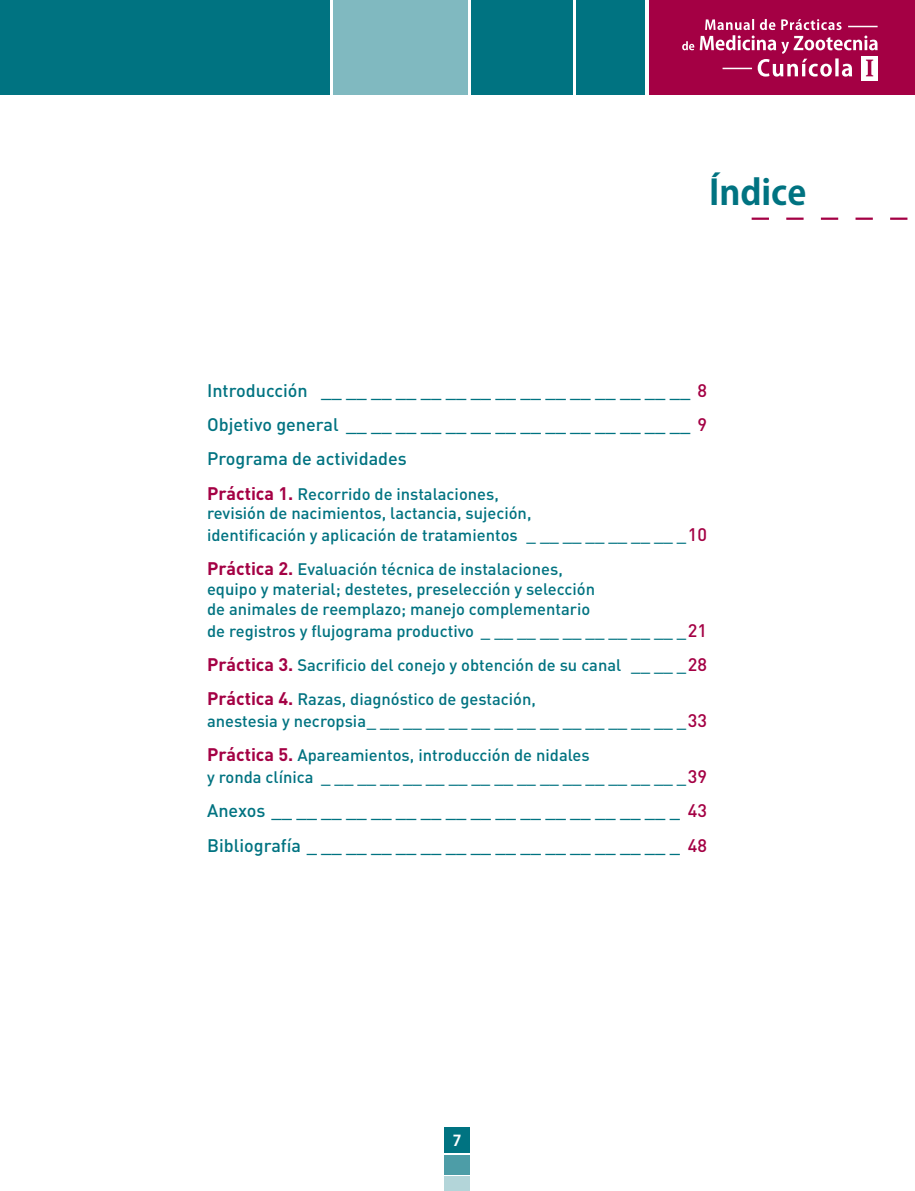
<style>
.page{position:relative;width:915px;height:1191px;background:#fff}
.page>*{position:absolute;margin:0;border:0;box-sizing:border-box;transform-origin:0 0}
.t1{font:700 34.5px "Koz Go Pro";color:#007381}
.t2{font:500 18px/34.3px "DIN Pro";color:#007381;text-align:justify}
.t3{font:500 18px "DIN Pro";color:#a40044}
.t4{font:500 16.5px/19.8px "DIN Pro";color:#007381}
.t5{font:700 15px "Koz Go Pro";color:#fff}
.s1{color:#a40044}
.s2{font-weight:700;font-size:18px;color:#a40044}
.s3{font-size:18px;color:#a40044}
</style>
<div class="page">
<div style="left:0;top:0;width:330px;height:95px;background:#007381"></div>
<div style="left:471px;top:0;width:101px;height:95px;background:#007381"></div>
<div style="left:333px;top:0;width:134px;height:95px;background:#80b9c0"></div>
<div style="left:649px;top:0;width:265px;height:95px;background:#a40044"></div>
<div style="left:576px;top:0;width:69px;height:95px;background:#007381"></div>
<div style="left:444px;top:1127px;width:26px;height:26px;background:#007381"></div>
<div style="left:444px;top:1154px;width:26px;height:20px;background:#4d9da7"></div>
<div style="left:444px;top:1176px;width:26px;height:15px;background:#b3d5d9"></div>
<div style="left:861px;top:56px;width:16px;height:24px;background:#fff"></div>
<svg style="left:682px;top:19px;width:195px;height:58px"></svg>
<svg style="left:751px;top:217px;width:157px;height:3px"></svg>
<h1 class="t1" style="left:708px;top:170px;width:99px">Índice</h1>
<p class="t2" style="left:207px;top:372px;width:102px">Introducción</p>
<p class="t2" style="left:207px;top:372px;width:501px;text-indent:124px">__ __ __ __ __ __ __ __ __ __ __ __ __ __ __ <span class="s1">8<br></span>Objetivo general __ __ __ __ __ __ __ __ __ __ __ __ __ __ <span class="s1">9<br></span>Programa de actividades</p>
<p class="t4" style="left:207px;top:483px;width:326px"><span class="s2">Práctica 1.</span> Recorrido de instalaciones, revisión de nacimientos, lactancia, sujeción,</p>
<p class="t4" style="left:207px;top:524px;width:320px">identificación y aplicación de tratamientos_______________</p>
<p class="t3" style="left:687px;top:522px;width:21px">10</p>
<p class="t4" style="left:207px;top:559px;width:389px"><span class="s2">Práctica 2.</span> Evaluación técnica de instalaciones, equipo y material; destetes, preselección y selección de animales de reemplazo; manejo complementario</p>
<p class="t4" style="left:207px;top:620px;width:276px">de registros y flujograma productivo___________________</p>
<p class="t3" style="left:687px;top:618px;width:21px">21</p>
<p class="t4" style="left:207px;top:647px;width:501px;line-height:34.3px"><span class="s2">Práctica 3.</span> Sacrificio del conejo y obtención de su canal __ __ <span class="s3">28<br></span><span class="s2">Práctica 4.</span> Razas, diagnóstico de gestación,</p>
<p class="t4" style="left:207px;top:710px;width:168px">anestesia y necropsia_____________________________</p>
<p class="t3" style="left:687px;top:708px;width:21px">33</p>
<p class="t4" style="left:207px;top:744px;width:384px;line-height:21.6px"><span class="s2">Práctica 5.</span> Apareamientos, introducción de nidales y ronda clínica_________________________________</p>
<p class="t3" style="left:687px;top:764px;width:21px">39</p>
<p class="t2" style="left:207px;top:793px;width:454px">Anexos __ __ __ __ __ __ __ __ __ __ __ __ __ __ __ __</p>
<p class="t3" style="left:687px;top:798px;width:21px">43</p>
<p class="t2" style="left:207px;top:827px;width:104px">Bibliografía_______________________________</p>
<p class="t3" style="left:687px;top:833px;width:21px">48</p>
<p class="t5" style="left:452px;top:1130px;width:10px">7</p>
</div>
